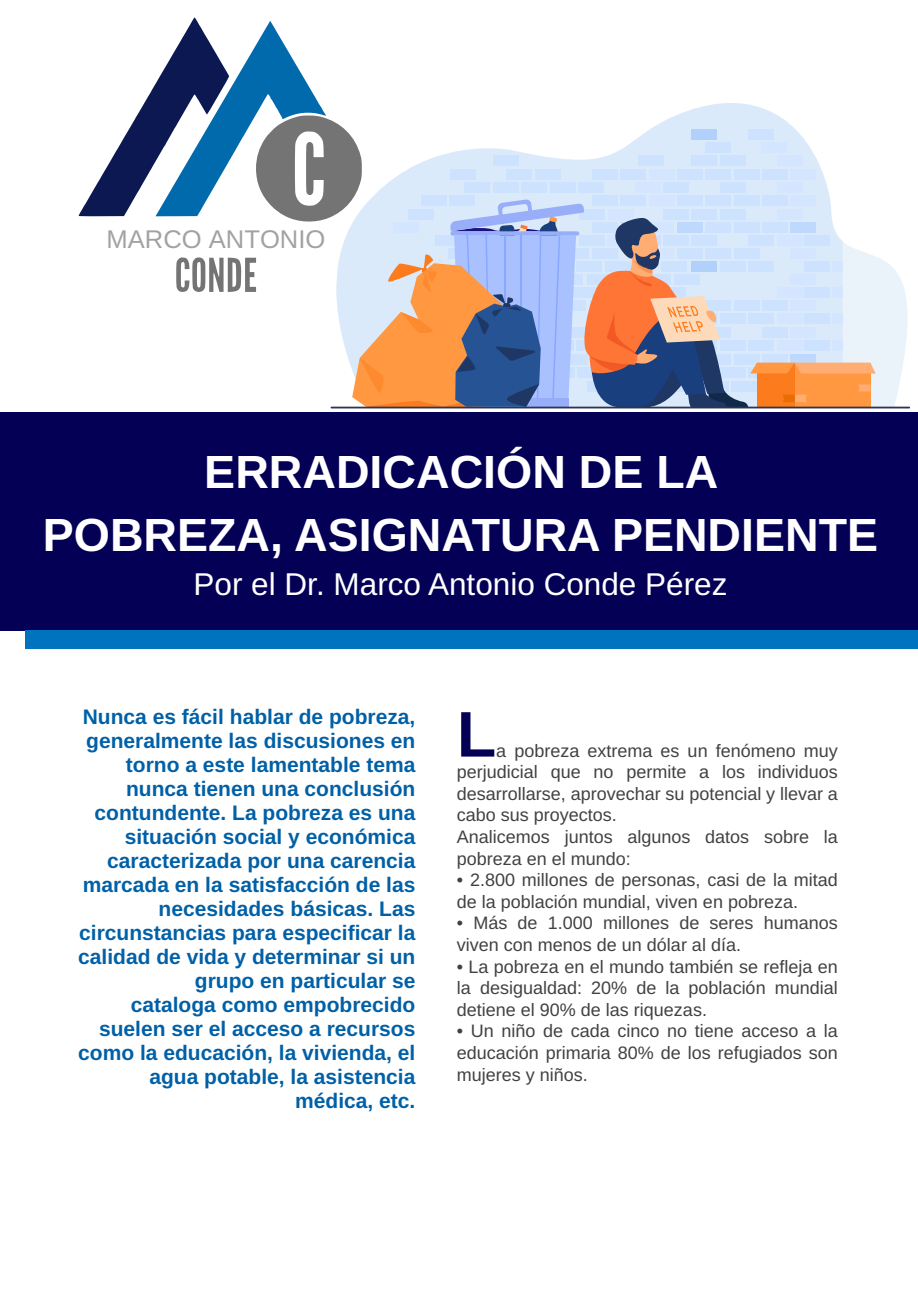
<style>
.page{position:relative;width:918px;height:1294px;background:#fff}
.page>*{position:absolute;margin:0;border:0;box-sizing:border-box;transform-origin:0 0}
.t1{font:700 64.5px "Arimo";color:#030055}
.t2{font:700 46.5px/63px "Arimo";color:#fff;text-align:center}
.t3{font:31.5px "Arimo";color:#fff}
.t4{font:25.5px "Arimo";color:#a2a2a2}
.t5{font:700 21px/24px "Arimo";color:#0060a7;text-align:right}
.t6{font:18px/21.6px "Arimo";color:#434040}
</style>
<div class="page">
<div style="left:0;top:412px;width:918px;height:218px;background:#030055"></div>
<div style="left:25px;top:631px;width:893px;height:18px;background:#0073bf"></div>
<svg style="left:876px;top:257px;width:34px;height:150px;fill:#e9f3f9"></svg>
<hr style="left:331px;top:407px;width:579px;height:1px;background:#2d3554">
<svg style="left:79px;top:17px;width:797px;height:392px"></svg>
<h3 class="t4" style="left:107px;top:221px;width:220px">MARCO ANTONIO</h3>
<h2 class="t2" style="left:43px;top:441px;width:837px">ERRADICACIÓN DE LA<br>POBREZA, ASIGNATURA PENDIENTE</h2>
<h3 class="t3" style="left:194px;top:562px;width:536px">Por el Dr. Marco Antonio Conde Pérez</h3>
<p class="t5" style="left:78px;top:705px;width:339px">Nunca es fácil hablar de pobreza, generalmente las discusiones en torno a este lamentable tema nunca tienen una conclusión contundente. La pobreza es una situación social y económica caracterizada por una carencia marcada en la satisfacción de las necesidades básicas. Las circunstancias para especificar la calidad de vida y determinar si un grupo en particular se<br>cataloga como empobrecido suelen ser el acceso a recursos como la educación, la vivienda, el agua potable, la asistencia médica, etc.</p>
<h1 class="t1" style="left:457px;top:689px;width:41px">L</h1>
<p class="t6" style="left:457px;top:740px;width:383px;text-indent:39px">a pobreza extrema es un fenómeno muy perjudicial que no permite a los individuos desarrollarse, aprovechar su potencial y llevar a cabo sus proyectos.<br>Analicemos juntos algunos datos sobre la pobreza en el mundo:</p>
<p class="t6" style="left:457px;top:869px;width:383px">• 2.800 millones de personas, casi de la mitad de la población mundial, viven en pobreza.</p>
<p class="t6" style="left:457px;top:913px;width:382px">• Más de 1.000 millones de seres humanos viven con menos de un dólar al día.</p>
<p class="t6" style="left:457px;top:956px;width:382px;text-align:justify">• La pobreza en el mundo también se refleja en la desigualdad: 20% de la población mundial detiene el 90% de las riquezas.</p>
<p class="t6" style="left:457px;top:1021px;width:382px;text-align:justify">• Un niño de cada cinco no tiene acceso a la educación primaria 80% de los refugiados son mujeres y niños.</p>
</div>
